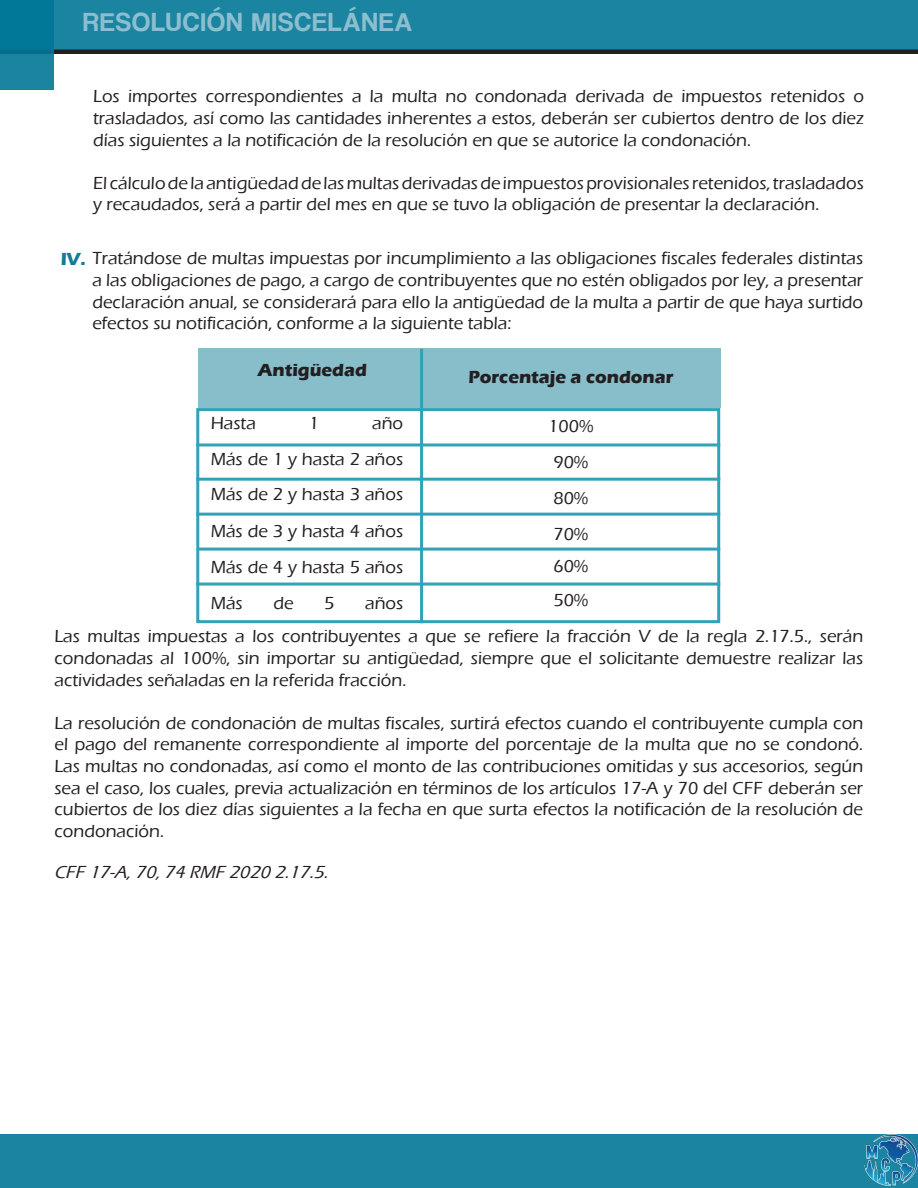
<style>
.page{position:relative;width:918px;height:1188px;background:#fff}
.page>*{position:absolute;margin:0;border:0;box-sizing:border-box;transform-origin:0 0}
.t1{font:27px "Coolvetica Rg";letter-spacing:.05em;color:#9ac5d5}
.t2{font:500 18px/21.6px "Eras ITC";color:#231f20;text-align:justify}
.t3{font:700 18px "Eras ITC";color:#231f20}
.t4{font:italic 500 18px "Eras ITC";color:#231f20}
.s1{font-weight:700;color:#137c96}
</style>
<div class="page">
<div style="left:0;top:0;width:918px;height:54px;background:#1a84a1"></div>
<div style="left:0;top:1134px;width:918px;height:54px;background:#1a84a1"></div>
<hr style="left:0;top:50px;width:918px;height:4px;background:#231f20">
<img style="left:864px;top:1134px;width:54px;height:53px">
<svg style="left:0;top:0;width:54px;height:90px;fill:#027898"></svg>
<div style="left:196px;top:408px;width:524px;height:215px;background:#fff;border:3px solid #32a2b6"></div>
<div style="left:198px;top:349px;width:522px;height:59px;background:#88bdca"></div>
<hr style="left:196px;top:443px;width:524px;height:3px;background:#32a2b6">
<hr style="left:196px;top:478px;width:524px;height:3px;background:#32a2b6">
<hr style="left:196px;top:513px;width:524px;height:3px;background:#32a2b6">
<hr style="left:198px;top:548px;width:522px;height:3px;background:#32a2b6">
<hr style="left:196px;top:583px;width:524px;height:3px;background:#32a2b6">
<hr style="left:420px;top:349px;width:3px;height:274px;background:#32a2b6">
<h1 class="t1" style="left:83px;top:6px;width:331px">RESOLUCIÓN MISCELÁNEA</h1>
<p class="t2" style="left:93px;top:86px;width:772px">Los importes correspondientes a la multa no condonada derivada de impuestos retenidos o trasladados, así como las cantidades inherentes a estos, deberán ser cubiertos dentro de los diez días siguientes a la notificación de la resolución en que se autorice la condonación.</p>
<p class="t2" style="left:93px;top:172px;width:772px">El cálculo de la antigüedad de las multas derivadas de impuestos provisionales retenidos, trasladados y recaudados, será a partir del mes en que se tuvo la obligación de presentar la declaración.</p>
<p class="t2" style="left:92px;top:248px;width:772px;text-indent:-32px"><span class="s1">IV.</span> Tratándose de multas impuestas por incumplimiento a las obligaciones fiscales federales distintas a las obligaciones de pago, a cargo de contribuyentes que no estén obligados por ley, a presentar declaración anual, se considerará para ello la antigüedad de la multa a partir de que haya surtido efectos su notificación, conforme a la siguiente tabla:</p>
<p class="t3" style="left:258px;top:359px;width:111px">Antigüedad</p>
<p class="t2" style="left:211px;top:413px;width:47px">Hasta</p>
<p class="t2" style="left:309px;top:413px;width:12px">1</p>
<p class="t2" style="left:372px;top:413px;width:33px">año</p>
<p class="t2" style="left:211px;top:449px;width:194px">Más de 1 y hasta 2 años</p>
<p class="t2" style="left:211px;top:483px;width:194px">Más de 2 y hasta 3 años</p>
<p class="t2" style="left:211px;top:521px;width:194px">Más de 3 y hasta 4 años</p>
<p class="t2" style="left:211px;top:557px;width:194px">Más de 4 y hasta 5 años</p>
<p class="t2" style="left:211px;top:593px;width:34px">Más</p>
<p class="t2" style="left:273px;top:593px;width:22px">de</p>
<p class="t2" style="left:324px;top:593px;width:12px">5</p>
<p class="t2" style="left:365px;top:593px;width:40px">años</p>
<p class="t3" style="left:468px;top:366px;width:207px">Porcentaje a condonar</p>
<p class="t2" style="left:548px;top:415px;width:47px">100%</p>
<p class="t2" style="left:553px;top:451px;width:36px">90%</p>
<p class="t2" style="left:553px;top:487px;width:36px">80%</p>
<p class="t2" style="left:553px;top:523px;width:36px">70%</p>
<p class="t2" style="left:553px;top:556px;width:36px">60%</p>
<p class="t2" style="left:553px;top:589px;width:36px">50%</p>
<p class="t2" style="left:54px;top:626px;width:810px">Las multas impuestas a los contribuyentes a que se refiere la fracción V de la regla 2.17.5., serán condonadas al 100%, sin importar su antigüedad, siempre que el solicitante demuestre realizar las actividades señaladas en la referida fracción.</p>
<p class="t2" style="left:54px;top:712px;width:810px">La resolución de condonación de multas fiscales, surtirá efectos cuando el contribuyente cumpla con el pago del remanente correspondiente al importe del porcentaje de la multa que no se condonó.<br>Las multas no condonadas, así como el monto de las contribuciones omitidas y sus accesorios, según sea el caso, los cuales, previa actualización en términos de los artículos 17-A y 70 del CFF deberán ser cubiertos de los diez días siguientes a la fecha en que surta efectos la notificación de la resolución de condonación.</p>
<p class="t4" style="left:54px;top:862px;width:280px">CFF 17-A,70,74 RMF 2020 2.17.5.</p>
</div>
